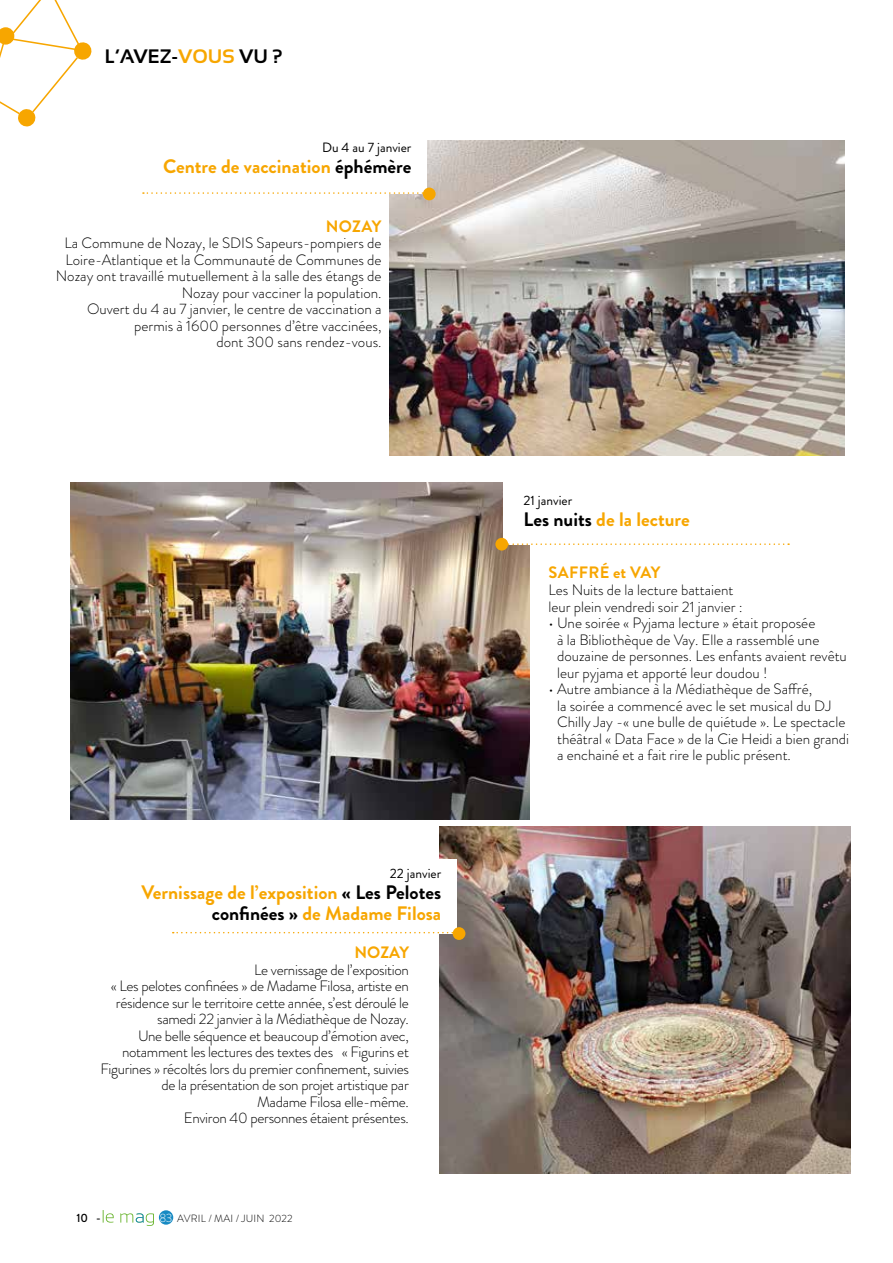
<style>
.page{position:relative;width:893px;height:1263px;background:#fff}
.page>*{position:absolute;margin:0;border:0;box-sizing:border-box;transform-origin:0 0}
.t1{font:700 19.5px/21px "Brandon Grotesque";color:#f7a600;text-align:right}
.t2{font:700 19.5px "Sansation";color:#000}
.t3{font:700 16.5px "Brandon Grotesque";letter-spacing:.005em;color:#f7a600}
.t4{font:300 15px/16.5px "Brandon Grotesque";color:#000}
.t5{font:300 15px/16.5px "Brandon Grotesque";letter-spacing:-.02em;color:#000;text-align:right}
.t6{font:13.5px "Brandon Grotesque";color:#000}
.t7{font:500 12px "Brandon Grotesque";color:#000}
.t8{font:300 10.5px "Brandon Grotesque";letter-spacing:.02em;color:#000}
.s1{color:#f7a600}
.s2{color:#000}
.s3{font-size:12px;color:#fff}
</style>
<div class="page">
<svg style="left:0;top:0;width:92px;height:127px"></svg>
<div style="left:159px;top:1210px;width:14px;height:15px;background:#178ac3;border-radius:50%"></div>
<svg style="left:103px;top:1210px;width:51px;height:16px"></svg>
<img style="left:390px;top:141px;width:455px;height:314px">
<img style="left:439px;top:827px;width:411px;height:347px">
<img style="left:71px;top:483px;width:459px;height:337px">
<div style="left:148px;top:120px;width:279px;height:74px;background:#fff"></div>
<div style="left:178px;top:859px;width:279px;height:74px;background:#fff"></div>
<div style="left:503px;top:483px;width:280px;height:62px;background:#fff"></div>
<svg style="left:143px;top:192px;width:280px;height:2px"></svg>
<div style="left:423px;top:188px;width:13px;height:12px;background:#f7a600;border-radius:50%"></div>
<svg style="left:173px;top:932px;width:280px;height:1px"></svg>
<div style="left:453px;top:927px;width:12px;height:13px;background:#f7a600;border-radius:50%"></div>
<svg style="left:508px;top:543px;width:281px;height:2px"></svg>
<div style="left:495px;top:538px;width:13px;height:13px;background:#f7a600;border-radius:50%"></div>
<h1 class="t2" style="left:105px;top:45px;width:179px">L’AVEZ-<span class="s1">VOUS</span> VU ?</h1>
<p class="t6" style="left:322px;top:138px;width:91px">Du 4 au 7 janvier</p>
<h1 class="t1" style="left:163px;top:156px;width:250px">Centre de vaccination <span class="s2">éphémère</span></h1>
<p class="t3" style="left:326px;top:215px;width:57px">NOZAY</p>
<p class="t4" style="left:56px;top:235px;width:327px;text-align:right">La Commune de Nozay, le SDIS Sapeurs-pompiers de Loire-Atlantique et la Communauté de Communes de Nozay ont travaillé mutuellement à la salle des étangs de Nozay pour vacciner la population.<br>Ouvert du 4 au 7 janvier, le centre de vaccination a permis à 1600 personnes d’être vaccinées,<br>dont 300 sans rendez-vous.</p>
<p class="t6" style="left:390px;top:864px;width:53px">22 janvier</p>
<h1 class="t1" style="left:142px;top:882px;width:301px">Vernissage de l’exposition <span class="s2">« Les Pelotes confinées »</span> de Madame Filosa</h1>
<p class="t3" style="left:354px;top:941px;width:56px">NOZAY</p>
<p class="t5" style="left:101px;top:961px;width:310px">Le vernissage de l’exposition<br>« Les pelotes confinées » de Madame Filosa, artiste en résidence sur le territoire cette année, s’est déroulé le samedi 22 janvier à la Médiathèque de Nozay.<br>Une belle séquence et beaucoup d’émotion avec, notamment les lectures des textes des « Figurins et Figurines » récoltés lors du premier confinement, suivies de la présentation de son projet artistique par<br>Madame Filosa elle-même.<br>Environ 40 personnes étaient présentes.</p>
<p class="t7" style="left:77px;top:1210px;width:26px">10 -</p>
<p class="t8" style="left:160px;top:1211px;width:134px"><span class="s3">83</span> AVRIL / MAI / JUIN 2022</p>
<p class="t6" style="left:524px;top:491px;width:50px">21 janvier</p>
<h1 class="t1" style="left:524px;top:509px;width:168px"><span class="s2">Les nuits</span> de la lecture</h1>
<p class="t3" style="left:549px;top:561px;width:113px">SAFFRÉ et VAY</p>
<p class="t4" style="left:549px;top:582px;width:196px">Les Nuits de la lecture battaient leur plein vendredi soir 21 janvier :</p>
<p class="t4" style="left:557px;top:615px;width:291px;text-indent:-9px">• Une soirée « Pyjama lecture » était proposée<br>à la Bibliothèque de Vay. Elle a rassemblé une douzaine de personnes. Les enfants avaient revêtu leur pyjama et apporté leur doudou !</p>
<p class="t4" style="left:557px;top:681px;width:294px;text-indent:-9px">• Autre ambiance à la Médiathèque de Saffré,<br>la soirée a commencé avec le set musical du DJ Chilly Jay -« une bulle de quiétude ». Le spectacle théâtral « Data Face » de la Cie Heidi a bien grandi a enchainé et a fait rire le public présent.</p>
</div>
